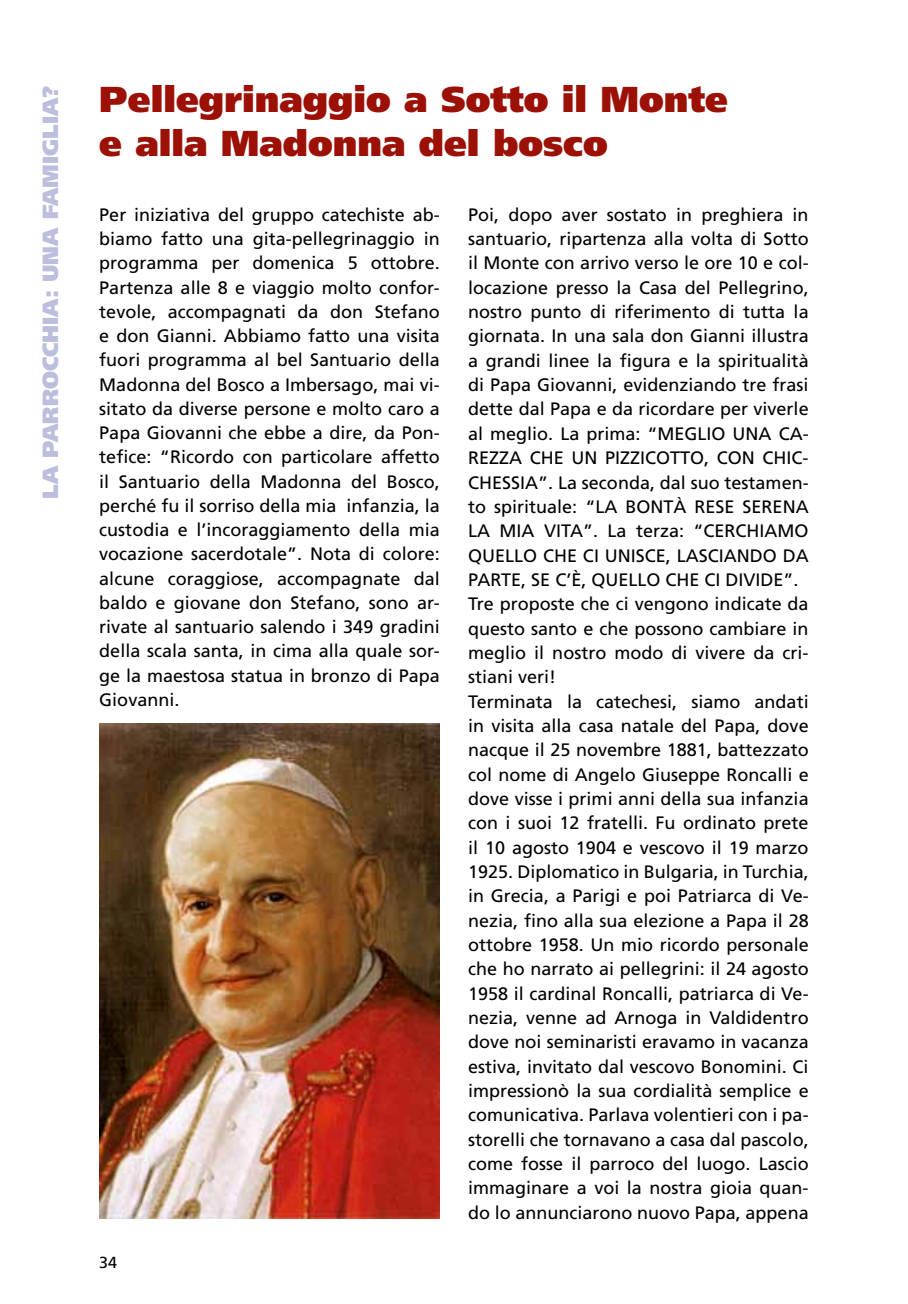
<style>
.page{position:relative;width:908px;height:1304px;background:#fff}
.page>*{position:absolute;margin:0;border:0;box-sizing:border-box;transform-origin:0 0}
.t1{font:900 36px/43.2px "Frutiger";color:#9c1006}
.t2{font:900 22px "Frutiger";color:#bbbedc}
.t3{font:18px/24.4px "Frutiger";color:#000;text-align:justify}
.t4{font:16px "Frutiger";color:#000}
</style>
<div class="page">
<img style="left:99px;top:724px;width:340px;height:495px">
<p class="t2" style="left:37px;top:499px;width:415px;rotate:-90deg">La parrocchia: una famiglia?</p>
<h1 class="t1" style="left:99px;top:78px;width:629px">Pellegrinaggio a Sotto il Monte e alla Madonna del bosco</h1>
<p class="t3" style="left:99px;top:202px;width:342px">Per iniziativa del gruppo catechiste ab&shy;biamo fatto una gita-pellegrinaggio in programma per domenica 5 ottobre.<br>Partenza alle 8 e viaggio molto confor&shy;tevole, accompagnati da don Stefano e don Gianni. Abbiamo fatto una visita fuori programma al bel Santuario della Madonna del Bosco a I mbersago, mai vi&shy;sitato da diverse persone e molto caro a Papa Giovanni che ebbe a dire, da Pon&shy;tefice: “Ricordo con particolare affetto il Santuario della Madonna del Bosco, perché fu il sorriso della mia infanzia, la custodia e l’incoraggiamento della mia vocazione sacerdotale”. Nota di colore: alcune coraggiose, accompagnate dal baldo e giovane don Stefano, sono ar&shy;rivate al santuario salendo i 349 gradini della scala santa, in cima alla quale sor&shy;ge la maestosa statua in bronzo di Papa Giovanni.</p>
<p class="t3" style="left:468px;top:202px;width:342px">Poi, dopo aver sostato in preghiera in santuario, ripartenza alla volta di Sotto il Monte con arrivo verso le ore 10 e col&shy;locazione presso la Casa del Pellegrino, nostro punto di riferimento di tutta la giornata. I n una sala don Gianni illustra a grandi linee la figura e la spiritualità di Papa Giovanni, evidenziando tre frasi dette dal Papa e da ricordare per viverle al meglio. La prima: “MEGLIO</p>
<p class="t3" style="left:732px;top:421px;width:14px">UNA</p>
<p class="t3" style="left:778px;top:421px;width:31px">CA -</p>
<p class="t3" style="left:468px;top:446px;width:74px">REZZA CHE</p>
<p class="t3" style="left:571px;top:446px;width:80px">UN PIZZICOTTO</p>
<p class="t3" style="left:704px;top:446px;width:26px">, CON</p>
<p class="t3" style="left:762px;top:446px;width:11px">CHIC</p>
<p class="t3" style="left:802px;top:446px;width:7px">-</p>
<p class="t3" style="left:468px;top:470px;width:12px">CHE</p>
<p class="t3" style="left:468px;top:470px;width:342px;text-indent:34px">SSIA”. La seconda, dal suo testamen&shy;to spirituale: “LA BONTÀ</p>
<p class="t3" style="left:694px;top:494px;width:70px">RESE SERENA</p>
<p class="t3" style="left:468px;top:519px;width:44px">LA MIA</p>
<p class="t3" style="left:544px;top:519px;width:172px">VITA”. La terza: “CERCHIAMO</p>
<p class="t3" style="left:468px;top:543px;width:26px">QUELLO</p>
<p class="t3" style="left:543px;top:543px;width:12px">CHE</p>
<p class="t3" style="left:582px;top:543px;width:137px">CI UNI SCE, LASCIANDO</p>
<p class="t3" style="left:782px;top:543px;width:14px">DA</p>
<p class="t3" style="left:468px;top:567px;width:12px">PARTE</p>
<p class="t3" style="left:521px;top:567px;width:96px">, SE C’È, QUELLO</p>
<p class="t3" style="left:665px;top:567px;width:12px">CHE</p>
<p class="t3" style="left:468px;top:567px;width:342px;text-align:left;text-indent:236px">CI DIVIDE”.<br>Tre proposte che ci vengono indicate da questo santo e che possono cambiare in meglio il nostro modo di vivere da cri&shy;stiani veri!<br>Terminata la catechesi, siamo andati in visita alla casa natale del Papa, dove nacque il 25 novembre 1881, battezzato col nome di Angelo Giuseppe Roncalli e dove visse i primi anni della sua infanzia con i suoi 12 fratelli. Fu ordinato prete il 10 agosto 1904 e vescovo il 19 marzo 1925. Diplomatico in Bulgaria, in Turchia, in Grecia, a Parigi e poi Patriarca di Ve&shy;nezia, fino alla sua elezione a Papa il 28 ottobre 1958. U n mio ricordo personale che ho narrato ai pellegrini: il 24 agosto 1958 il cardinal Roncalli, patriarca di Ve&shy;nezia, venne ad Arnoga in Valdidentro dove noi seminaristi eravamo in vacanza estiva, invitato dal vescovo Bonomini. Ci impressionò la sua cordialità semplice e comunicativa. Parlava volentieri con i pa&shy;storelli che tornavano a casa dal pascolo, come fosse il parroco del luogo. Lascio immaginare a voi la nostra gioia quan&shy;do lo annunciarono nuovo Papa, appena</p>
<p class="t4" style="left:99px;top:1253px;width:19px">34</p>
</div>
